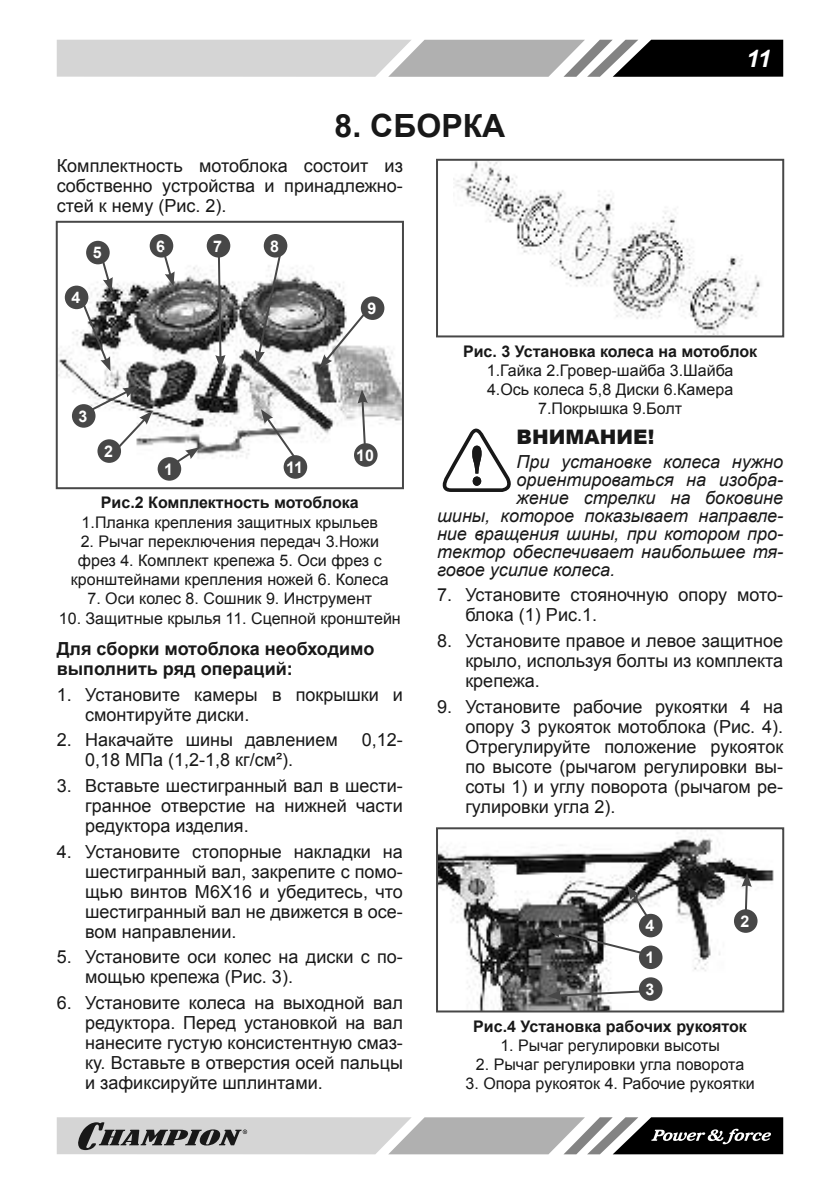
<style>
.page{position:relative;width:840px;height:1191px;background:#fff}
.page>*{position:absolute;margin:0;border:0;box-sizing:border-box;transform-origin:0 0}
.t1{font:700 32px "Arial";color:#181818}
.t2{font:italic 700 24px "Arial";color:#fff}
.t3{font:900 20px "Arial";color:#181818}
.t4{font:18px/20px "Arial";color:#181818;text-align:justify}
.t5{font:italic 18px "Arial";color:#181818}
.t6{font:700 18px/20px "Arial";color:#181818}
.t7{font:16px/19.2px "Arial";color:#181818;text-align:center}
.t8{font:700 16px "Arial";color:#181818}
.t9{font:700 16px "Arial";color:#fff}
</style>
<div class="page">
<svg style="left:57px;top:40px;width:725px;height:37px;background:#a1a1a1"></svg>
<svg style="left:57px;top:1117px;width:725px;height:37px;background:#9b9b9b"></svg>
<img style="left:59px;top:249px;width:342px;height:215px">
<div style="left:56px;top:221px;width:348px;height:268px;border:2px solid #474747"></div>
<div style="left:97px;top:439px;width:24px;height:24px;background:#474747;border-radius:50%"></div>
<div style="left:86px;top:241px;width:24px;height:23px;background:#474747;border-radius:50%"></div>
<div style="left:150px;top:234px;width:23px;height:23px;background:#474747;border-radius:50%"></div>
<div style="left:207px;top:234px;width:23px;height:23px;background:#474747;border-radius:50%"></div>
<div style="left:263px;top:234px;width:24px;height:23px;background:#474747;border-radius:50%"></div>
<div style="left:360px;top:296px;width:24px;height:24px;background:#474747;border-radius:50%"></div>
<div style="left:354px;top:443px;width:23px;height:24px;background:#474747;border-radius:50%"></div>
<div style="left:283px;top:455px;width:24px;height:24px;background:#474747;border-radius:50%"></div>
<div style="left:157px;top:457px;width:24px;height:24px;background:#474747;border-radius:50%"></div>
<div style="left:65px;top:286px;width:23px;height:23px;background:#474747;border-radius:50%"></div>
<div style="left:72px;top:404px;width:23px;height:24px;background:#474747;border-radius:50%"></div>
<svg style="left:319px;top:310px;width:48px;height:58px"></svg>
<svg style="left:357px;top:389px;width:10px;height:58px"></svg>
<svg style="left:261px;top:409px;width:35px;height:50px"></svg>
<svg style="left:173px;top:447px;width:26px;height:18px"></svg>
<svg style="left:255px;top:250px;width:28px;height:114px"></svg>
<svg style="left:215px;top:255px;width:10px;height:114px"></svg>
<svg style="left:88px;top:386px;width:64px;height:64px"></svg>
<svg style="left:81px;top:302px;width:29px;height:69px"></svg>
<svg style="left:99px;top:253px;width:14px;height:39px"></svg>
<svg style="left:161px;top:248px;width:13px;height:38px"></svg>
<img style="left:453px;top:162px;width:308px;height:172px">
<div style="left:436px;top:159px;width:347px;height:178px;border:2px solid #474747"></div>
<svg style="left:442px;top:428px;width:69px;height:64px"></svg>
<img style="left:439px;top:830px;width:335px;height:179px">
<div style="left:436px;top:827px;width:347px;height:185px;border:2px solid #474747"></div>
<svg style="left:741px;top:873px;width:10px;height:37px"></svg>
<svg style="left:547px;top:989px;width:96px;height:11px"></svg>
<svg style="left:546px;top:885px;width:107px;height:70px"></svg>
<div style="left:638px;top:945px;width:24px;height:24px;background:#474747;border-radius:50%"></div>
<div style="left:638px;top:913px;width:24px;height:24px;background:#474747;border-radius:50%"></div>
<div style="left:733px;top:909px;width:24px;height:23px;background:#474747;border-radius:50%"></div>
<div style="left:638px;top:977px;width:24px;height:24px;background:#474747;border-radius:50%"></div>
<h1 class="t1" style="left:334px;top:104px;width:172px">8. СБОРКА</h1>
<p class="t4" style="left:57px;top:156px;width:347px">Комплектность мотоблока состоит из собственно устройства и принадлежно&shy;стей к нему (Рис. 2).</p>
<p class="t9" style="left:71px;top:288px;width:10px">4</p>
<p class="t9" style="left:93px;top:243px;width:10px">5</p>
<p class="t9" style="left:156px;top:235px;width:10px">6</p>
<p class="t9" style="left:213px;top:237px;width:10px">7</p>
<p class="t9" style="left:270px;top:237px;width:10px">8</p>
<p class="t9" style="left:367px;top:298px;width:10px">9</p>
<h2 class="t2" style="left:745px;top:44px;width:26px">11</h2>
<p class="t9" style="left:78px;top:405px;width:10px">3</p>
<p class="t9" style="left:104px;top:442px;width:10px">2</p>
<p class="t9" style="left:164px;top:460px;width:10px">1</p>
<p class="t9" style="left:286px;top:458px;width:18px">11</p>
<p class="t9" style="left:356px;top:446px;width:19px">10</p>
<p class="t8" style="left:101px;top:492px;width:259px">Рис.2 Комплектность мотоблока</p>
<p class="t7" style="left:82px;top:512px;width:298px">1.Планка крепления защитных крыльев</p>
<p class="t7" style="left:71px;top:532px;width:319px">2. Рычаг переключения передач 3.Ножи фрез 4. Комплект крепежа 5. Оси фрез с кронштейнами крепления ножей 6. Колеса</p>
<p class="t7" style="left:87px;top:589px;width:286px">7. Оси колес 8. Сошник 9. Инструмент</p>
<p class="t7" style="left:59px;top:608px;width:343px">10. Защитные крылья 11. Сцепной кронштейн</p>
<p class="t6" style="left:57px;top:639px;width:319px">Для сборки мотоблока необходимо выполнить ряд операций:</p>
<p class="t4" style="left:85px;top:684px;width:319px;text-indent:-28px">1. Установите камеры в покрышки и смонтируйте диски.</p>
<p class="t4" style="left:57px;top:730px;width:282px">2. Накачайте шины давлением</p>
<p class="t4" style="left:361px;top:730px;width:43px">0,12-</p>
<p class="t4" style="left:85px;top:750px;width:209px">0,18 МПа (1,2-1,8 кг/см²).</p>
<p class="t4" style="left:85px;top:776px;width:319px;text-indent:-28px">3. Вставьте шестигранный вал в шести&shy;гранное отверстие на нижней части редуктора изделия.</p>
<p class="t4" style="left:85px;top:841px;width:319px;text-indent:-28px">4. Установите стопорные накладки на шестигранный вал, закрепите с помо&shy;щью винтов М6Х16 и убедитесь, что шестигранный вал не движется в осе&shy;вом направлении.</p>
<p class="t4" style="left:85px;top:947px;width:319px;text-indent:-28px">5. Установите оси колес на диски с по&shy;мощью крепежа (Рис. 3).</p>
<p class="t4" style="left:85px;top:993px;width:319px;text-indent:-28px">6. Установите колеса на выходной вал редуктора. Перед установкой на вал нанесите густую консистентную смаз&shy;ку. Вставьте в отверстия осей пальцы и зафиксируйте шплинтами.</p>
<p class="t8" style="left:463px;top:340px;width:295px">Рис. 3 Установка колеса на мотоблок</p>
<p class="t7" style="left:486px;top:361px;width:248px">1.Гайка 2.Гровер-шайба 3.Шайба<br>4.Ось колеса 5,8 Диски 6.Камера<br>7.Покрышка 9.Болт</p>
<p class="t3" style="left:516px;top:422px;width:139px">ВНИМАНИЕ!</p>
<p class="t5" style="left:516px;top:450px;width:268px">При установке колеса нужно</p>
<p class="t5" style="left:516px;top:468px;width:268px">ориентироваться на изобра-</p>
<p class="t5" style="left:516px;top:486px;width:268px">жение стрелки на боковине</p>
<p class="t5" style="left:437px;top:504px;width:347px">шины, которое показывает направле-</p>
<p class="t5" style="left:437px;top:522px;width:347px">ние вращения шины, при котором про-</p>
<p class="t5" style="left:437px;top:540px;width:347px">тектор обеспечивает наибольшее тя-</p>
<p class="t5" style="left:437px;top:558px;width:179px">говое усилие колеса.</p>
<p class="t4" style="left:465px;top:585px;width:319px;text-indent:-28px">7. Установите стояночную опору мото&shy;блока (1) Рис.1.</p>
<p class="t4" style="left:465px;top:631px;width:319px;text-indent:-28px">8. Установите правое и левое защитное крыло, используя болты из комплекта крепежа.</p>
<p class="t4" style="left:465px;top:696px;width:319px;text-indent:-28px">9. Установите рабочие рукоятки 4 на опору 3 рукояток мотоблока (Рис. 4).<br>Отрегулируйте положение рукояток по высоте (рычагом регулировки вы&shy;соты 1) и углу поворота (рычагом ре&shy;гулировки угла 2).</p>
<p class="t9" style="left:645px;top:916px;width:10px">4</p>
<p class="t9" style="left:740px;top:912px;width:10px">2</p>
<p class="t9" style="left:645px;top:948px;width:10px">1</p>
<p class="t9" style="left:645px;top:978px;width:10px">3</p>
<p class="t8" style="left:473px;top:1015px;width:275px">Рис.4 Установка рабочих рукояток</p>
<p class="t7" style="left:500px;top:1035px;width:221px">1. Рычаг регулировки высоты</p>
<p class="t7" style="left:475px;top:1055px;width:270px">2. Рычаг регулировки угла поворота</p>
<p class="t7" style="left:465px;top:1074px;width:290px">3. Опора рукояток 4. Рабочие рукоятки</p>
</div>
